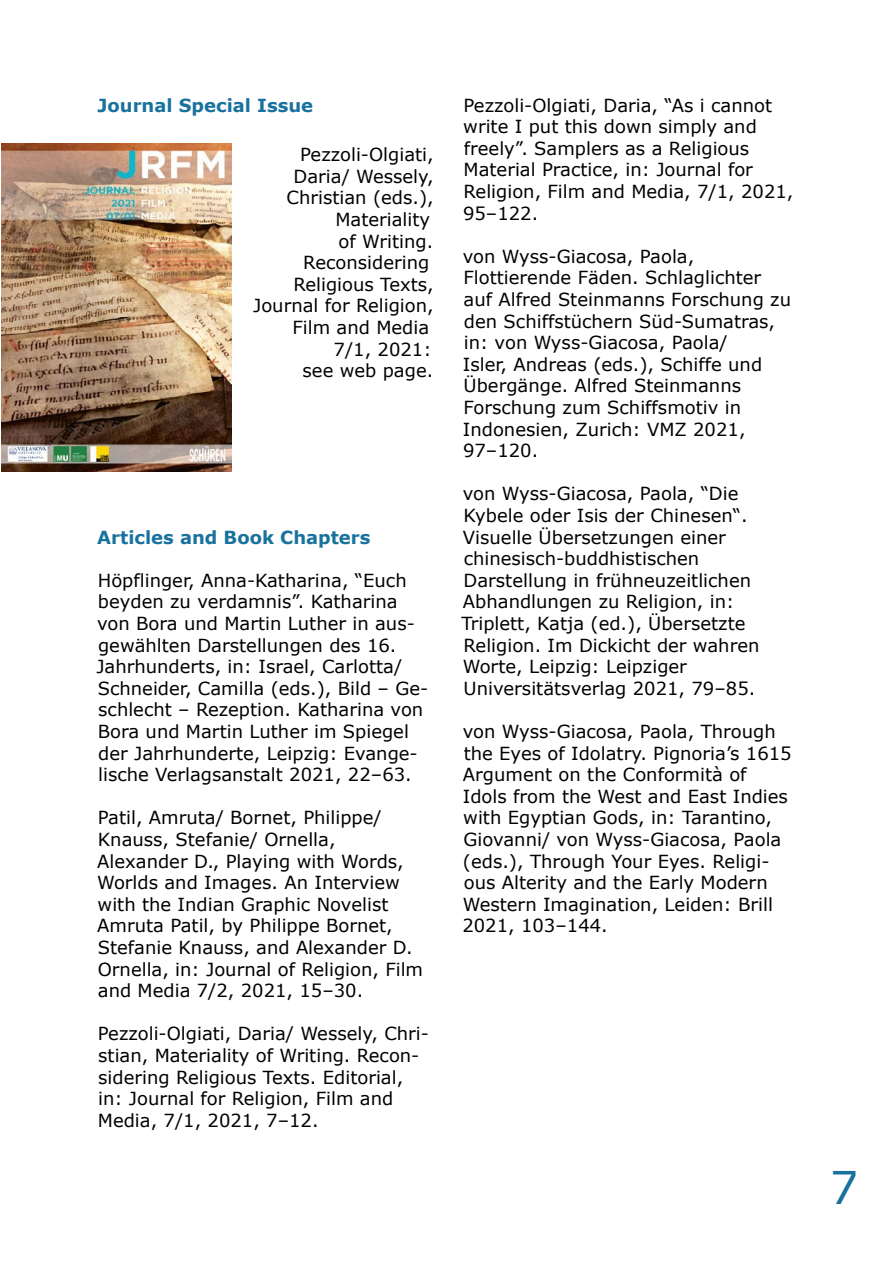
<style>
.page{position:relative;width:893px;height:1263px;background:#fff}
.page>*{position:absolute;margin:0;border:0;box-sizing:border-box;transform-origin:0 0}
.t1{font:45px "Verdana";color:#19729d}
.t2{font:18px/21.6px "Verdana";color:#000}
.t3{font:700 18px "Verdana";color:#19729d}
</style>
<div class="page">
<img style="left:1px;top:143px;width:231px;height:329px">
<p class="t3" style="left:98px;top:92px;width:217px">Journal Special Issue</p>
<p class="t2" style="left:253px;top:144px;width:182px;text-align:right">Pezzoli-Olgiati,<br>Daria/ Wessely,<br>Christian (eds.),<br>Materiality<br>of Writing.<br>Reconsidering<br>Religious Texts,<br>Journal for Religion,<br>Film and Media<br>7/1, 2021:<br>see web page.</p>
<p class="t3" style="left:97px;top:524px;width:275px">Articles and Book Chapters</p>
<p class="t2" style="left:96px;top:569px;width:333px">Höpflinger, Anna-Katharina, “Euch beyden zu verdamnis”. Katharina von Bora und Martin Luther in aus&shy;gewählten Darstellungen des 16.<br>Jahrhunderts, in: Israel, Carlotta/ Schneider, Camilla (eds.), Bild – Ge&shy;schlecht – Rezeption. Katharina von Bora und Martin Luther im Spiegel der Jahrhunderte, Leipzig: Evange&shy;lische Verlagsanstalt 2021, 22–63.</p>
<p class="t2" style="left:97px;top:807px;width:327px">Patil, Amruta/ Bornet, Philippe/<br>Knauss, Stefanie/ Ornella,<br>Alexander D., Playing with Words,<br>Worlds and Images. An Interview with the Indian Graphic Novelist<br>Amruta Patil, by Philippe Bornet,<br>Stefanie Knauss, and Alexander D.<br>Ornella, in: Journal of Religion, Film and Media 7/2, 2021, 15–30.</p>
<p class="t2" style="left:98px;top:1023px;width:333px">Pezzoli-Olgiati, Daria/ Wessely, Chri&shy;stian, Materiality of Writing. Recon&shy;sidering Religious Texts. Editorial, in: Journal for Religion, Film and Media, 7/1, 2021, 7–12.</p>
<p class="t2" style="left:463px;top:94px;width:332px">Pezzoli-Olgiati, Daria, “As i cannot write I put this down simply and freely”. Samplers as a Religious<br>Material Practice, in: Journal for<br>Religion, Film and Media, 7/1, 2021,<br>95–122.</p>
<p class="t2" style="left:463px;top:245px;width:330px">von Wyss-Giacosa, Paola,<br>Flottierende Fäden. Schlaglichter auf Alfred Steinmanns Forschung zu den Schiffstüchern Süd-Sumatras, in: von Wyss-Giacosa, Paola/<br>Isler, Andreas (eds.), Schiffe und<br>Übergänge. Alfred Steinmanns<br>Forschung zum Schiffsmotiv in<br>Indonesien, Zurich: VMZ 2021,<br>97–120.</p>
<p class="t2" style="left:461px;top:483px;width:300px">von Wyss-Giacosa, Paola, “Die<br>Kybele oder Isis der Chinesen“.<br>Visuelle Übersetzungen einer chinesisch-buddhistischen<br>Darstellung in frühneuzeitlichen<br>Abhandlungen zu Religion, in:<br>Triplett, Katja (ed.), Übersetzte<br>Religion. Im Dickicht der wahren<br>Worte, Leipzig: Leipziger<br>Universitätsverlag 2021, 79–85.</p>
<p class="t2" style="left:462px;top:720px;width:331px">von Wyss-Giacosa, Paola, Through the Eyes of Idolatry. Pignoria’s 1615<br>Argument on the Conformità of<br>Idols from the West and East Indies with Egyptian Gods, in: Tarantino,<br>Giovanni/ von Wyss-Giacosa, Paola (eds.), Through Your Eyes. Religi&shy;ous Alterity and the Early Modern<br>Western Imagination, Leiden: Brill<br>2021, 103–144.</p>
<h1 class="t1" style="left:830px;top:1157px;width:30px">7</h1>
</div>
